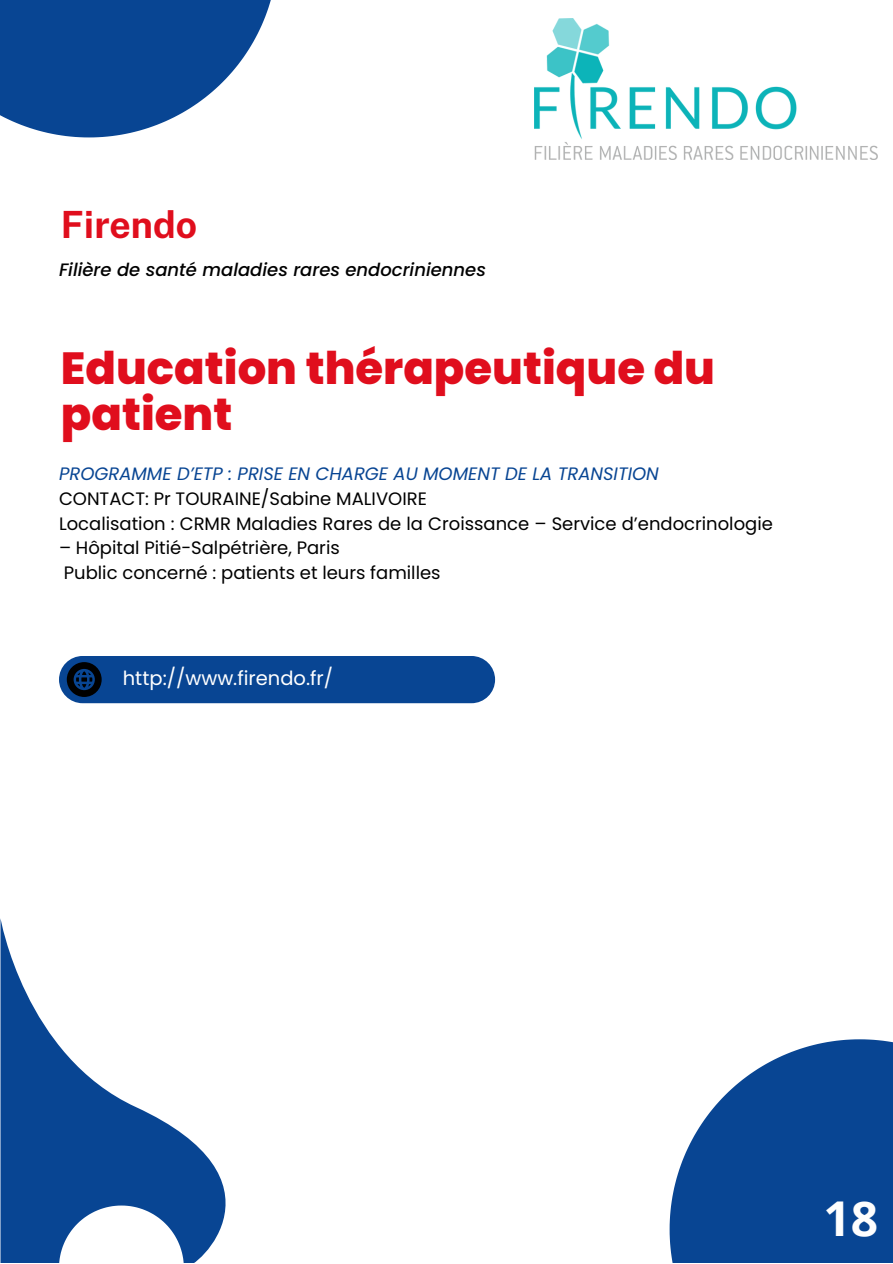
<style>
.page{position:relative;width:893px;height:1264px;background:#fff}
.page>*{position:absolute;margin:0;border:0;box-sizing:border-box;transform-origin:0 0}
.t1{font:700 48px "Open Sans";color:#fefefe}
.t2{font:800 45px/46px "Poppins";color:#e00e1d}
.t3{font:700 37.5px "Public Sans";color:#e00e1d}
.t4{font:19.5px "Poppins";color:#fff}
.t5{font:18px "Poppins";color:#000}
.t6{font:italic 18px "Poppins";color:#084593}
.t7{font:italic 500 18px "Poppins";color:#000}
</style>
<div class="page">
<svg style="left:0;top:918px;width:226px;height:344px"></svg>
<svg style="left:59px;top:1205px;width:125px;height:57px"></svg>
<svg style="left:0;top:0;width:271px;height:137px"></svg>
<img style="left:534px;top:19px;width:343px;height:140px">
<svg style="left:669px;top:1039px;width:223px;height:223px;fill:#084593"></svg>
<div style="left:59px;top:656px;width:436px;height:47px;background:#084593;border-radius:24px"></div>
<svg style="left:67px;top:662px;width:35px;height:35px"></svg>
<p class="t3" style="left:61px;top:202px;width:138px">Firendo</p>
<p class="t7" style="left:59px;top:257px;width:428px">Filière de santé maladies rares endocriniennes</p>
<p class="t2" style="left:61px;top:345px;width:655px">Education thérapeutique du patient</p>
<p class="t6" style="left:59px;top:461px;width:601px">PROGRAMME D’ETP : PRISE EN CHARGE AU MOMENT DE LA TRANSITION</p>
<p class="t5" style="left:59px;top:486px;width:369px">CONTACT: Pr TOURAINE/Sabine MALIVOIRE</p>
<p class="t5" style="left:59px;top:510px;width:715px">Localisation : CRMR Maladies Rares de la Croissance – Service d’endocrinologie</p>
<p class="t5" style="left:59px;top:535px;width:282px">– Hôpital Pitié-Salpétrière, Paris</p>
<p class="t5" style="left:64px;top:560px;width:378px">Public concerné : patients et leurs familles</p>
<p class="t4" style="left:123px;top:664px;width:212px">http://www.firendo.fr/</p>
<p class="t1" style="left:823px;top:1184px;width:56px">18</p>
</div>
